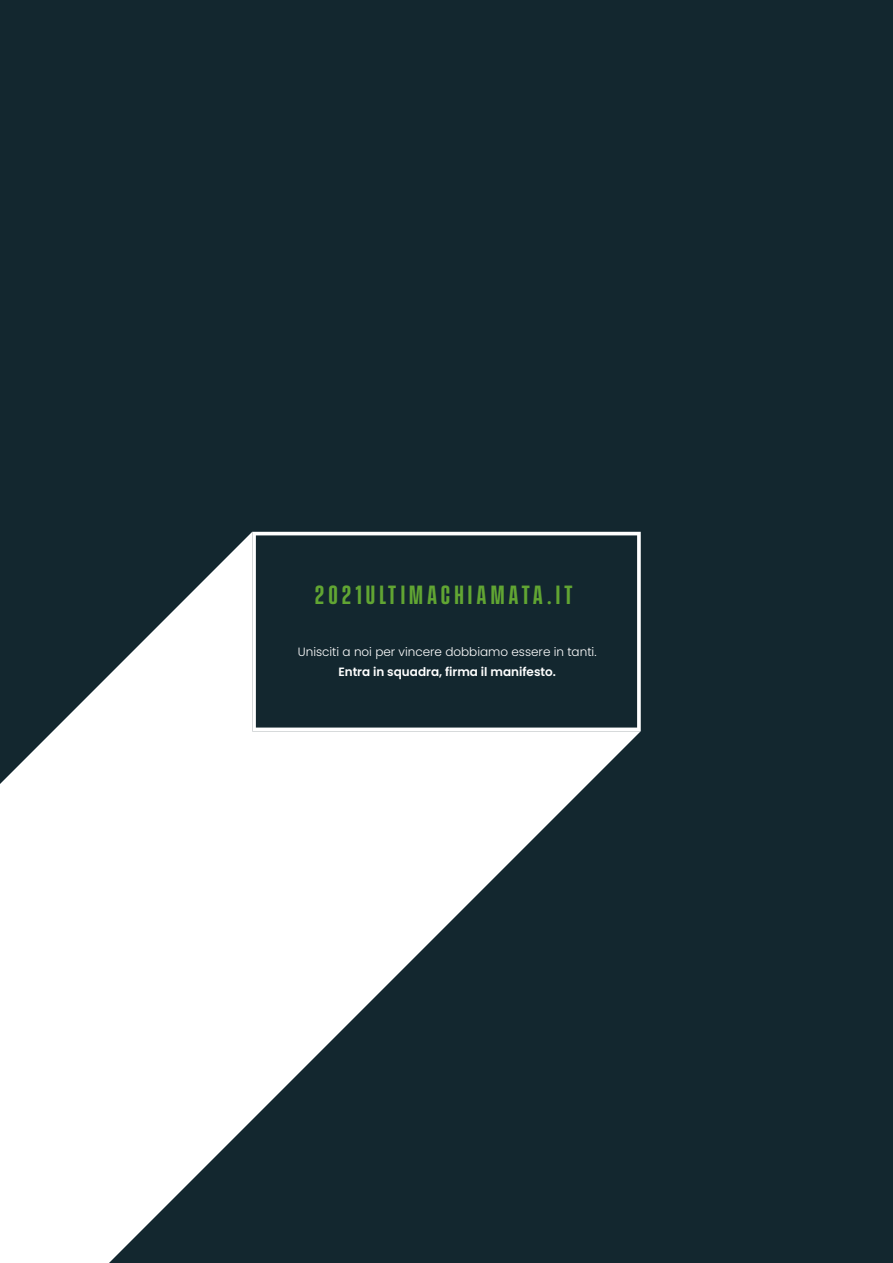
<style>
.page{position:relative;width:893px;height:1263px;background:#13272f}
.page>*{position:absolute;margin:0;border:0;box-sizing:border-box;transform-origin:0 0}
.t1{font:600 24px "Vanguard CF";letter-spacing:.17em;color:#61a533}
.t2{font:300 12px "Poppins";color:#fff}
.t3{font:600 12px "Poppins";color:#fff}
</style>
<div class="page">
<svg style="left:0;top:532px;width:641px;height:731px;fill:#fff"></svg>
<svg style="left:252px;top:532px;width:389px;height:199px"></svg>
<h1 class="t1" style="left:315px;top:581px;width:260px">2021ULTIMACHIAMATA.IT</h1>
<p class="t2" style="left:298px;top:645px;width:300px">Unisciti a noi per vincere dobbiamo essere in tanti.</p>
<p class="t3" style="left:338px;top:665px;width:219px">Entra in squadra, firma il manifesto.</p>
</div>
